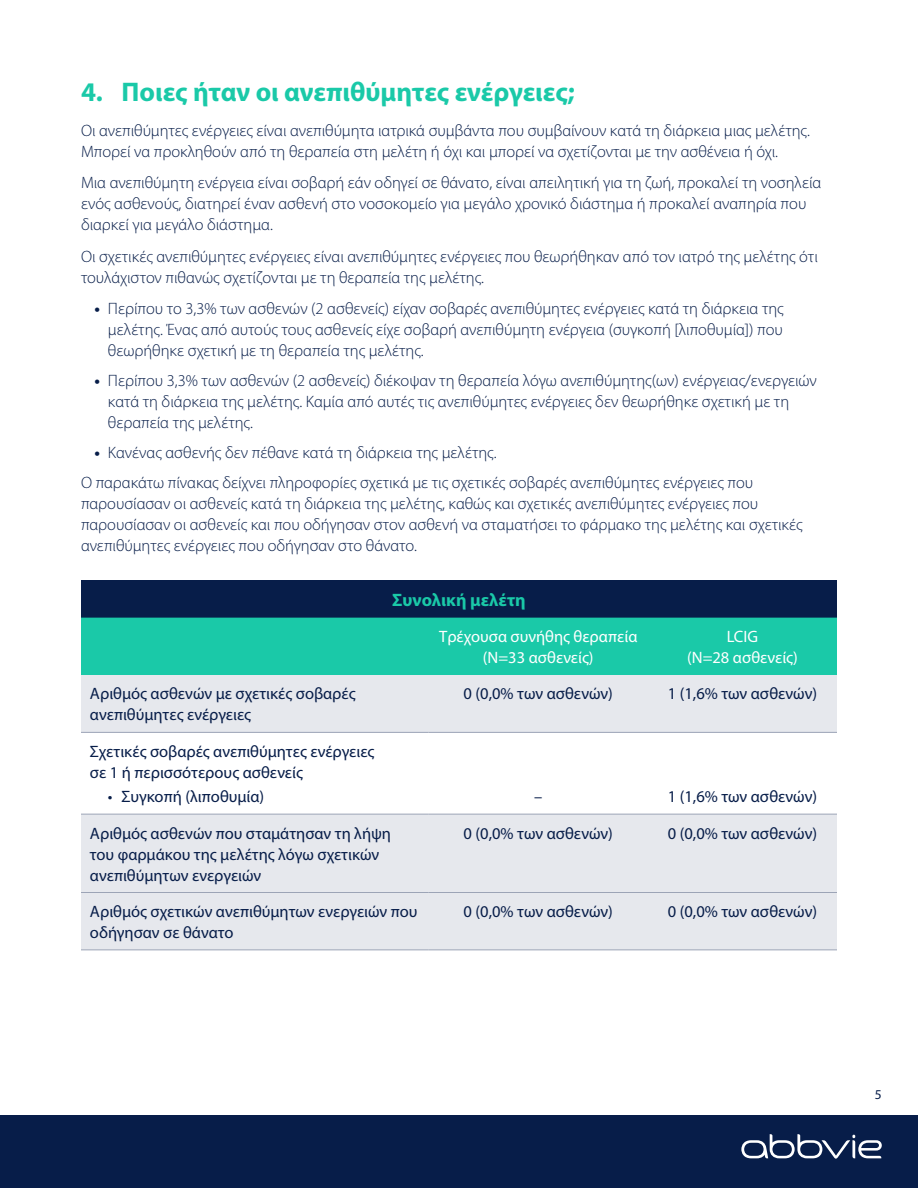
<style>
.page{position:relative;width:918px;height:1188px;background:#fff}
.page>*{position:absolute;margin:0;border:0;box-sizing:border-box;transform-origin:0 0}
.t1{font:700 27px "Myriad Pro";color:#1ac9a8}
.t2{font:700 18px "Myriad Pro";color:#1ac9a8}
.t3{font:300 16.5px/21px "Myriad Pro";color:#071d49}
.t4{font:16.5px/21px "Myriad Pro";color:#071d49}
.t5{font:16.5px/21px "Myriad Pro";color:#fff;text-align:center}
.t6{font:13.5px "Myriad Pro";color:#071d49}
.s1{font-weight:700}
</style>
<div class="page">
<div style="left:0;top:1115px;width:918px;height:73px;background:#071d49"></div>
<div style="left:81px;top:580px;width:756px;height:38px;background:#071d49"></div>
<div style="left:81px;top:618px;width:756px;height:57px;background:#1ac9a8"></div>
<svg style="left:81px;top:675px;width:756px;height:275px;fill:#e6e8ed"></svg>
<hr style="left:81px;top:732px;width:348px;height:1px;background:#9ca4b6">
<hr style="left:429px;top:732px;width:219px;height:1px;background:#9ca4b6">
<hr style="left:648px;top:732px;width:189px;height:1px;background:#9ca4b6">
<hr style="left:81px;top:814px;width:348px;height:1px;background:#9ca4b6">
<hr style="left:429px;top:814px;width:219px;height:1px;background:#9ca4b6">
<hr style="left:648px;top:814px;width:189px;height:1px;background:#9ca4b6">
<hr style="left:81px;top:892px;width:348px;height:1px;background:#9ca4b6">
<hr style="left:81px;top:950px;width:348px;height:1px;background:#9ca4b6">
<hr style="left:429px;top:892px;width:219px;height:1px;background:#9ca4b6">
<hr style="left:429px;top:950px;width:219px;height:1px;background:#9ca4b6">
<hr style="left:648px;top:892px;width:189px;height:1px;background:#9ca4b6">
<hr style="left:648px;top:950px;width:189px;height:1px;background:#9ca4b6">
<svg style="left:741px;top:1134px;width:141px;height:25px"></svg>
<h1 class="t1" style="left:81px;top:75px;width:495px">4. Ποιες ήταν οι ανεπιθύμητες ενέργειες;</h1>
<p class="t3" style="left:81px;top:120px;width:730px">Οι ανεπιθύμητες ενέργειες είναι ανεπιθύμητα ιατρικά συμβάντα που συμβαίνουν κατά τη διάρκεια μιας μελέτης.<br>Μπορεί να προκληθούν από τη θεραπεία στη μελέτη ή όχι και μπορεί να σχετίζονται με την ασθένεια ή όχι.</p>
<p class="t3" style="left:81px;top:172px;width:742px">Μια ανεπιθύμητη ενέργεια είναι σοβαρή εάν οδηγεί σε θάνατο, είναι απειλητική για τη ζωή, προκαλεί τη νοσηλεία ενός ασθενούς, διατηρεί έναν ασθενή στο νοσοκομείο για μεγάλο χρονικό διάστημα ή προκαλεί αναπηρία που διαρκεί για μεγάλο διάστημα.</p>
<p class="t3" style="left:81px;top:246px;width:738px">Οι σχετικές ανεπιθύμητες ενέργειες είναι ανεπιθύμητες ενέργειες που θεωρήθηκαν από τον ιατρό της μελέτης ότι τουλάχιστον πιθανώς σχετίζονται με τη θεραπεία της μελέτης.</p>
<p class="t3" style="left:108px;top:298px;width:677px;text-align:justify;text-indent:-13px"><span class="s1">•</span> Περίπου το 3,3% των ασθενών (2 ασθενείς) είχαν σοβαρές ανεπιθύμητες ενέργειες κατά τη διάρκεια της μελέτης. Ένας από αυτούς τους ασθενείς είχε σοβαρή ανεπιθύμητη ενέργεια (συγκοπή [λιποθυμία]) που θεωρήθηκε σχετική με τη θεραπεία της μελέτης.</p>
<p class="t3" style="left:108px;top:370px;width:710px;text-indent:-13px"><span class="s1">•</span> Περίπου 3,3% των ασθενών (2 ασθενείς) διέκοψαν τη θεραπεία λόγω ανεπιθύμητης(ων) ενέργειας/ενεργειών κατά τη διάρκεια της μελέτης. Καμία από αυτές τις ανεπιθύμητες ενέργειες δεν θεωρήθηκε σχετική με τη θεραπεία της μελέτης.</p>
<p class="t3" style="left:81px;top:438px;width:674px;line-height:30px;text-indent:13px"><span class="s1">•</span> Κανένας ασθενής δεν πέθανε κατά τη διάρκεια της μελέτης.<br>Ο παρακάτω πίνακας δείχνει πληροφορίες σχετικά με τις σχετικές σοβαρές ανεπιθύμητες ενέργειες που</p>
<p class="t3" style="left:81px;top:493px;width:723px">παρουσίασαν οι ασθενείς κατά τη διάρκεια της μελέτης, καθώς και σχετικές ανεπιθύμητες ενέργειες που παρουσίασαν οι ασθενείς και που οδήγησαν στον ασθενή να σταματήσει το φάρμακο της μελέτης και σχετικές ανεπιθύμητες ενέργειες που οδήγησαν στο θάνατο.</p>
<p class="t2" style="left:392px;top:588px;width:135px">Συνολική μελέτη</p>
<p class="t5" style="left:439px;top:626px;width:200px">Τρέχουσα συνήθης θεραπεία (N=33 ασθενείς)</p>
<p class="t5" style="left:687px;top:626px;width:112px">LCIG<br>(N=28 ασθενείς)</p>
<p class="t4" style="left:90px;top:683px;width:267px">Αριθμός ασθενών με σχετικές σοβαρές ανεπιθύμητες ενέργειες</p>
<p class="t4" style="left:464px;top:683px;width:151px">0 (0,0% των ασθενών)</p>
<p class="t4" style="left:668px;top:683px;width:151px">1 (1,6% των ασθενών)</p>
<p class="t4" style="left:90px;top:740px;width:286px">Σχετικές σοβαρές ανεπιθύμητες ενέργειες σε 1 ή περισσότερους ασθενείς</p>
<p class="t4" style="left:108px;top:786px;width:158px">• Συγκοπή (λιποθυμία)</p>
<p class="t4" style="left:534px;top:786px;width:10px">–</p>
<p class="t4" style="left:668px;top:786px;width:151px">1 (1,6% των ασθενών)</p>
<p class="t4" style="left:90px;top:822px;width:303px">Αριθμός ασθενών που σταμάτησαν τη λήψη του φαρμάκου της μελέτης λόγω σχετικών ανεπιθύμητων ενεργειών</p>
<p class="t4" style="left:464px;top:822px;width:151px">0 (0,0% των ασθενών)</p>
<p class="t4" style="left:668px;top:822px;width:151px">0 (0,0% των ασθενών)</p>
<p class="t4" style="left:90px;top:901px;width:329px">Αριθμός σχετικών ανεπιθύμητων ενεργειών που οδήγησαν σε θάνατο</p>
<p class="t4" style="left:464px;top:901px;width:151px">0 (0,0% των ασθενών)</p>
<p class="t4" style="left:668px;top:901px;width:151px">0 (0,0% των ασθενών)</p>
<p class="t6" style="left:875px;top:1086px;width:8px">5</p>
</div>
